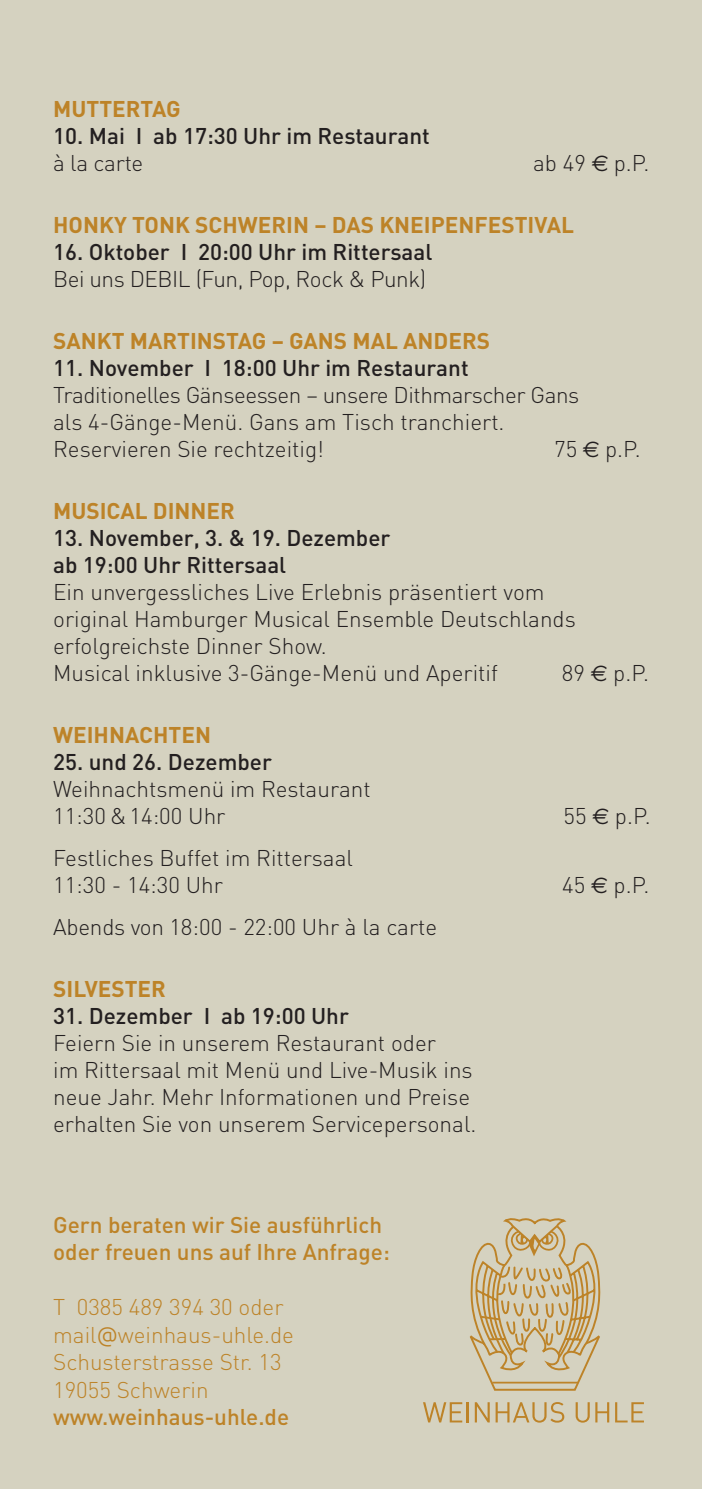
<style>
.page{position:relative;width:702px;height:1489px;background:#fff}
.page>*{position:absolute;margin:0;border:0;box-sizing:border-box;transform-origin:0 0}
.t1{font:300 22.5px/27px "DIN";color:#231f20}
.t2{font:500 22.5px/27px "DIN";color:#231f20}
.t3{font:700 22.5px "DIN";color:#bd8328}
.t4{font:500 22.5px/27.5px "DIN";color:#bd8328}
.t5{font:300 22.5px/27.5px "DIN";color:#bd8328}
.t6{font:300 22.5px "DIN";letter-spacing:-.02em;color:#231f20}
.s1{font-family:"Euro Sans";font-weight:400}
.s2{font-family:"Ubuntu"}
</style>
<div class="page">
<div style="left:0;top:0;width:702px;height:1488px;background:#d5d2c0"></div>
<svg style="left:469px;top:1218px;width:132px;height:173px"></svg>
<svg style="left:423px;top:1402px;width:39px;height:20px"></svg>
<hr style="left:466px;top:1401px;width:3px;height:21px;background:#bd8328">
<svg style="left:475px;top:1402px;width:14px;height:20px"></svg>
<svg style="left:495px;top:1402px;width:69px;height:20px"></svg>
<svg style="left:575px;top:1402px;width:14px;height:20px"></svg>
<svg style="left:595px;top:1402px;width:14px;height:20px"></svg>
<svg style="left:615px;top:1402px;width:29px;height:20px"></svg>
<p class="t3" style="left:53px;top:94px;width:129px">MUTTERTAG</p>
<p class="t2" style="left:53px;top:121px;width:378px">10. Mai I ab 17:30 Uhr im Restaurant</p>
<p class="t1" style="left:53px;top:149px;width:92px">à la carte</p>
<p class="t1" style="left:533px;top:149px;width:118px">ab 49 <span class="s1">E</span> p.P.</p>
<p class="t3" style="left:53px;top:210px;width:522px">HONKY TONK SCHWERIN – DAS KNEIPENFESTIVAL</p>
<p class="t2" style="left:53px;top:237px;width:381px">16. Oktober I 20:00 Uhr im Rittersaal</p>
<p class="t6" style="left:53px;top:265px;width:374px">Bei uns DEBIL (Fun, Pop, Rock &amp; Punk)</p>
<p class="t3" style="left:53px;top:326px;width:438px">SANKT MARTINSTAG – GANS MAL ANDERS</p>
<p class="t2" style="left:53px;top:353px;width:417px">11. November I 18:00 Uhr im Restaurant</p>
<p class="t1" style="left:53px;top:381px;width:527px">Traditionelles Gänseessen – unsere Dithmarscher Gans als 4-Gänge-Menü. Gans am Tisch tranchiert.<br>Reservieren Sie rechtzeitig!</p>
<p class="t1" style="left:554px;top:435px;width:88px">75 <span class="s1">E</span> p.P.</p>
<p class="t3" style="left:53px;top:496px;width:183px">MUSICAL DINNER</p>
<p class="t2" style="left:53px;top:523px;width:339px">13. November, 3. &amp; 19. Dezember ab 19:00 Uhr Rittersaal</p>
<p class="t1" style="left:53px;top:578px;width:524px">Ein unvergessliches Live Erlebnis präsentiert vom original Hamburger Musical Ensemble Deutschlands erfolgreichste Dinner Show.<br>Musical inklusive 3-Gänge-Menü und Aperitif</p>
<p class="t1" style="left:561px;top:659px;width:89px">89 <span class="s1">E</span> p.P.</p>
<p class="t3" style="left:53px;top:720px;width:159px">WEIHNACHTEN</p>
<p class="t2" style="left:53px;top:747px;width:220px">25. und 26. Dezember</p>
<p class="t1" style="left:53px;top:775px;width:319px">Weihnachtsmenü im Restaurant<br>11:30 &amp; 14:00 Uhr</p>
<p class="t1" style="left:53px;top:844px;width:301px">Festliches Buffet im Rittersaal<br>11:30 - 14:30 Uhr</p>
<p class="t1" style="left:53px;top:913px;width:385px">Abends von 18:00 - 22:00 Uhr à la carte</p>
<p class="t3" style="left:53px;top:974px;width:114px">SILVESTER</p>
<p class="t2" style="left:53px;top:1001px;width:297px">31. Dezember I ab 19:00 Uhr</p>
<p class="t1" style="left:53px;top:1029px;width:424px">Feiern Sie in unserem Restaurant oder<br>im Rittersaal mit Menü und Live-Musik ins neue Jahr. Mehr Informationen und Preise erhalten Sie von unserem Servicepersonal.</p>
<p class="t4" style="left:53px;top:1210px;width:338px">Gern beraten wir Sie ausführlich oder freuen uns auf Ihre Anfrage:</p>
<p class="t5" style="left:53px;top:1293px;width:242px">T 0385 489 394 30 oder mail<span class="s2">@</span>weinhaus-uhle.de<br>Schusterstrasse Str. 13<br>19055 Schwerin</p>
<p class="t4" style="left:53px;top:1402px;width:237px">www.weinhaus-uhle.de</p>
<p class="t1" style="left:563px;top:802px;width:89px">55 <span class="s1">E</span> p.P.</p>
<p class="t1" style="left:562px;top:871px;width:89px">45 <span class="s1">E</span> p.P.</p>
</div>
